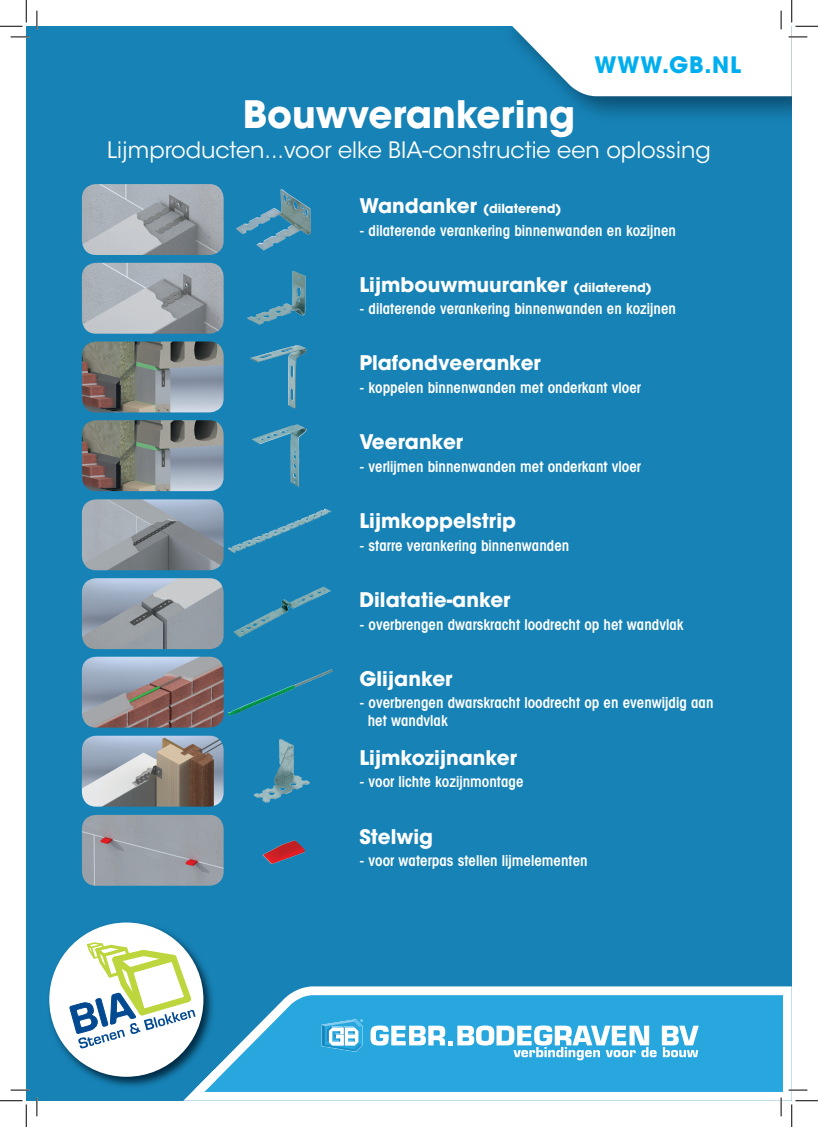
<style>
.page{position:relative;width:818px;height:1127px;background:#fff}
.page>*{position:absolute;margin:0;border:0;box-sizing:border-box;transform-origin:0 0}
.t1{font:700 37.5px "ITC Avant Garde Std";color:#fff}
.t2{font:22.5px "ITC Avant Garde Std";color:#fff}
.t3{font:700 22.5px "Avant Garde";letter-spacing:.04em;color:#00aeef}
.t4{font:700 20px "Avant Garde";color:#fff}
.t5{font:600 condensed 15px/17.5px "Avant Garde";color:#fff}
.t6{font:700 12.5px "Avant Garde";color:#fff}
.s1{font-size:20px}
.s2{font-size:12.5px}
</style>
<div class="page">
<div style="left:26px;top:26px;width:766px;height:1074px;background:#1682b6"></div>
<svg style="left:184px;top:986px;width:608px;height:114px;background:#52b6e2"></svg>
<svg style="left:370px;top:1025px;width:329px;height:34px;background:#83ccec"></svg>
<svg style="left:322px;top:1018px;width:41px;height:33px"></svg>
<img style="left:570px;top:96px;width:222px;height:20px">
<img style="left:49px;top:924px;width:167px;height:164px">
<img style="left:195px;top:1067px;width:21px;height:21px">
<div style="left:49px;top:922px;width:154px;height:154px;background:#fff;border-radius:50%"></div>
<svg style="left:69px;top:942px;width:127px;height:116px"></svg>
<img style="left:82px;top:263px;width:142px;height:70px">
<img style="left:82px;top:184px;width:142px;height:71px">
<img style="left:82px;top:656px;width:142px;height:71px">
<img style="left:82px;top:578px;width:142px;height:71px">
<img style="left:82px;top:814px;width:142px;height:71px">
<img style="left:82px;top:735px;width:142px;height:71px">
<img style="left:82px;top:499px;width:142px;height:71px">
<img style="left:82px;top:341px;width:142px;height:71px">
<img style="left:82px;top:420px;width:142px;height:71px">
<img style="left:253px;top:739px;width:57px;height:63px">
<img style="left:228px;top:669px;width:105px;height:47px">
<img style="left:234px;top:586px;width:97px;height:51px">
<img style="left:250px;top:345px;width:57px;height:64px">
<img style="left:228px;top:510px;width:96px;height:42px">
<img style="left:247px;top:271px;width:59px;height:54px">
<img style="left:236px;top:189px;width:75px;height:61px">
<img style="left:262px;top:840px;width:43px;height:24px">
<img style="left:252px;top:424px;width:55px;height:63px">
<svg style="left:11px;top:36px;width:18px;height:2px"></svg>
<svg style="left:11px;top:1089px;width:18px;height:1px"></svg>
<svg style="left:788px;top:1088px;width:19px;height:2px"></svg>
<svg style="left:36px;top:11px;width:2px;height:18px"></svg>
<svg style="left:36px;top:1097px;width:2px;height:18px"></svg>
<svg style="left:780px;top:1097px;width:2px;height:18px"></svg>
<svg style="left:0;top:0;width:27px;height:27px"></svg>
<svg style="left:0;top:1100px;width:27px;height:26px"></svg>
<svg style="left:512px;top:0;width:306px;height:96px"></svg>
<svg style="left:791px;top:1100px;width:27px;height:26px"></svg>
<h2 class="t3" style="left:594px;top:50px;width:148px">WWW.GB.NL</h2>
<h1 class="t1" style="left:243px;top:90px;width:334px">Bouwverankering</h1>
<h2 class="t2" style="left:107px;top:136px;width:605px">Lijmproducten...voor elke BIA-constructie een oplossing</h2>
<p class="t6" style="left:359px;top:200px;width:203px"><span class="s1">Wandanker</span> (dilaterend)</p>
<p class="t5" style="left:359px;top:221px;width:318px">- dilaterende verankering binnenwanden en kozijnen</p>
<h3 class="t4" style="left:359px;top:271px;width:294px">Lijmbouwmuuranker <span class="s2">(dilaterend)</span></h3>
<p class="t5" style="left:359px;top:300px;width:318px">- dilaterende verankering binnenwanden en kozijnen</p>
<h3 class="t4" style="left:359px;top:350px;width:183px">Plafondveeranker</h3>
<p class="t5" style="left:359px;top:378px;width:283px">- koppelen binnenwanden met onderkant vloer</p>
<h3 class="t4" style="left:359px;top:429px;width:105px">Veeranker</h3>
<p class="t5" style="left:359px;top:457px;width:283px">- verlijmen binnenwanden met onderkant vloer</p>
<h3 class="t4" style="left:359px;top:508px;width:158px">Lijmkoppelstrip</h3>
<p class="t5" style="left:359px;top:536px;width:211px">- starre verankering binnenwanden</p>
<h3 class="t4" style="left:359px;top:586px;width:153px">Dilatatie-anker</h3>
<p class="t5" style="left:359px;top:615px;width:326px">- overbrengen dwarskracht loodrecht op het wandvlak</p>
<h3 class="t4" style="left:359px;top:665px;width:95px">Glijanker</h3>
<p class="t5" style="left:368px;top:693px;width:347px;text-indent:-8px">- overbrengen dwarskracht loodrecht op en evenwijdig aan het wandvlak</p>
<h3 class="t4" style="left:359px;top:744px;width:159px">Lijmkozijnanker</h3>
<p class="t5" style="left:359px;top:772px;width:166px">- voor lichte kozijnmontage</p>
<h3 class="t4" style="left:359px;top:823px;width:75px">Stelwig</h3>
<p class="t5" style="left:359px;top:851px;width:230px">- voor waterpas stellen lijmelementen</p>
</div>
